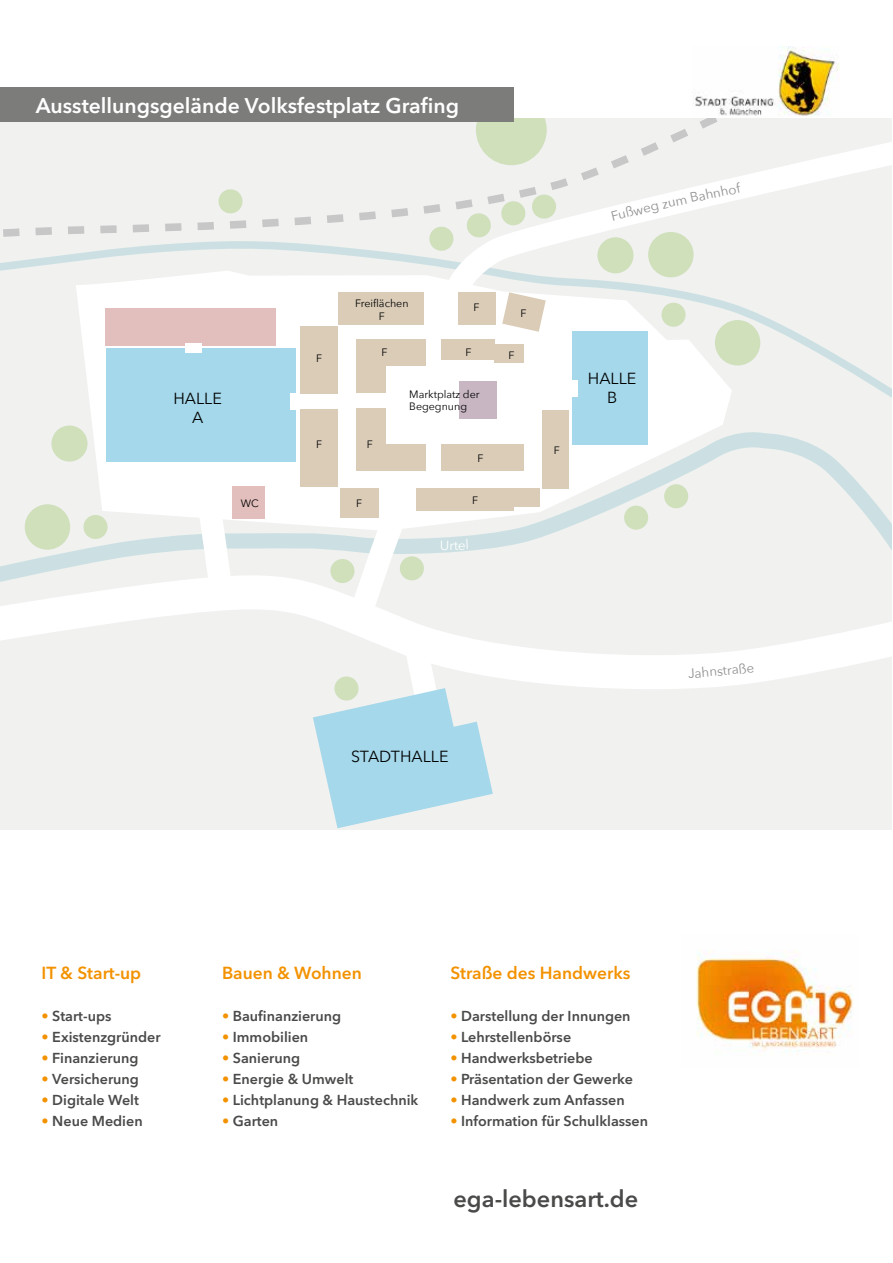
<style>
.page{position:relative;width:893px;height:1263px;background:#fff}
.page>*{position:absolute;margin:0;border:0;box-sizing:border-box;transform-origin:0 0}
.t1{font:600 23.55px "Avenir Next LT Pro";color:#4a4a49}
.t2{font:600 21.15px "Avenir Next LT Pro";color:#fff}
.t3{font:600 17.4px "Avenir Next LT Pro";color:#f39200}
.t4{font:16.05px "Avenir Next";color:#010202}
.t5{font:600 14.25px "Avenir Next LT Pro";color:#4a4a49}
.t6{font:13.35px "Avenir Next";color:#909090}
.t7{font:13.35px "Avenir Next";color:#fff}
.t8{font:10.65px/12.8px "Avenir Next";color:#010202}
.s1{color:#f39200}
</style>
<div class="page">
<div style="left:0;top:119px;width:892px;height:710px;background:#f1f1f0"></div>
<svg style="left:76px;top:285px;width:656px;height:246px;fill:#fff"></svg>
<div style="left:106px;top:308px;width:170px;height:38px;background:#e2bebc"></div>
<div style="left:572px;top:331px;width:76px;height:113px;background:#a4d8ea"></div>
<div style="left:459px;top:381px;width:38px;height:38px;background:#c8b6c3"></div>
<div style="left:233px;top:487px;width:32px;height:32px;background:#e2bebc"></div>
<div style="left:300px;top:326px;width:38px;height:67px;background:#dbccb8"></div>
<div style="left:356px;top:339px;width:69px;height:26px;background:#dbccb8"></div>
<div style="left:338px;top:292px;width:86px;height:32px;background:#dbccb8"></div>
<div style="left:459px;top:292px;width:37px;height:32px;background:#dbccb8"></div>
<svg style="left:502px;top:310px;width:44px;height:22px"></svg>
<div style="left:441px;top:339px;width:54px;height:21px;background:#dbccb8"></div>
<div style="left:356px;top:363px;width:29px;height:29px;background:#dbccb8"></div>
<div style="left:495px;top:344px;width:29px;height:19px;background:#dbccb8"></div>
<div style="left:380px;top:444px;width:45px;height:27px;background:#dbccb8"></div>
<div style="left:340px;top:488px;width:38px;height:30px;background:#dbccb8"></div>
<div style="left:416px;top:488px;width:97px;height:23px;background:#dbccb8"></div>
<div style="left:513px;top:488px;width:27px;height:19px;background:#dbccb8"></div>
<div style="left:441px;top:444px;width:83px;height:27px;background:#dbccb8"></div>
<div style="left:356px;top:408px;width:29px;height:63px;background:#dbccb8"></div>
<div style="left:300px;top:410px;width:38px;height:77px;background:#dbccb8"></div>
<div style="left:542px;top:410px;width:27px;height:78px;background:#dbccb8"></div>
<div style="left:106px;top:348px;width:189px;height:114px;background:#a4d8ea"></div>
<svg style="left:0;top:557px;width:892px;height:132px"></svg>
<div style="left:290px;top:393px;width:10px;height:16px;background:#fff"></div>
<div style="left:186px;top:343px;width:16px;height:10px;background:#fff"></div>
<div style="left:568px;top:380px;width:9px;height:16px;background:#fff"></div>
<svg style="left:178px;top:472px;width:66px;height:139px"></svg>
<svg style="left:435px;top:285px;width:314px;height:25px"></svg>
<svg style="left:0;top:120px;width:892px;height:165px"></svg>
<div style="left:25px;top:504px;width:45px;height:46px;background:#cfe0bb;border-radius:50%"></div>
<div style="left:715px;top:320px;width:45px;height:45px;background:#cfe0bb;border-radius:50%"></div>
<div style="left:648px;top:232px;width:45px;height:45px;background:#cfe0bb;border-radius:50%"></div>
<svg style="left:476px;top:119px;width:71px;height:46px"></svg>
<div style="left:597px;top:237px;width:36px;height:36px;background:#cfe0bb;border-radius:50%"></div>
<div style="left:51px;top:425px;width:37px;height:37px;background:#cfe0bb;border-radius:50%"></div>
<div style="left:84px;top:515px;width:24px;height:24px;background:#cfe0bb;border-radius:50%"></div>
<div style="left:661px;top:303px;width:24px;height:24px;background:#cfe0bb;border-radius:50%"></div>
<div style="left:664px;top:484px;width:24px;height:24px;background:#cfe0bb;border-radius:50%"></div>
<div style="left:624px;top:506px;width:24px;height:24px;background:#cfe0bb;border-radius:50%"></div>
<div style="left:501px;top:201px;width:24px;height:24px;background:#cfe0bb;border-radius:50%"></div>
<svg style="left:531px;top:193px;width:26px;height:27px"></svg>
<svg style="left:465px;top:212px;width:27px;height:27px"></svg>
<svg style="left:428px;top:225px;width:27px;height:27px"></svg>
<svg style="left:217px;top:188px;width:27px;height:27px"></svg>
<div style="left:0;top:88px;width:513px;height:34px;background:#7c7c7b"></div>
<img style="left:693px;top:46px;width:146px;height:74px">
<img style="left:696px;top:951px;width:157px;height:101px">
<svg style="left:688px;top:662px;width:66px;height:16px"></svg>
<svg style="left:721px;top:182px;width:20px;height:14px"></svg>
<svg style="left:313px;top:491px;width:180px;height:337px"></svg>
<h2 class="t2" style="left:36px;top:93px;width:425px">Ausstellungsgelände Volksfestplatz Grafing</h2>
<p class="t8" style="left:355px;top:296px;width:55px;text-align:center">Freiflächen<br>F</p>
<p class="t8" style="left:474px;top:300px;width:8px">F</p>
<p class="t8" style="left:520px;top:307px;width:8px">F</p>
<p class="t8" style="left:316px;top:351px;width:8px">F</p>
<p class="t8" style="left:381px;top:346px;width:8px">F</p>
<p class="t8" style="left:466px;top:346px;width:8px">F</p>
<p class="t8" style="left:508px;top:348px;width:8px">F</p>
<p class="t6" style="left:688px;top:187px;width:33px;rotate:-12deg">Bahn</p>
<p class="t6" style="left:609px;top:206px;width:34px;rotate:-14deg">Fußw</p>
<p class="t6" style="left:641px;top:198px;width:46px;rotate:-13deg">eg zum</p>
<p class="t4" style="left:588px;top:365px;width:50px">HALLE</p>
<p class="t8" style="left:409px;top:387px;width:72px">Marktplatz der<br>Begegnung</p>
<p class="t4" style="left:173px;top:385px;width:50px">HALLE</p>
<p class="t4" style="left:607px;top:384px;width:12px">B</p>
<p class="t4" style="left:192px;top:404px;width:13px">A</p>
<p class="t8" style="left:316px;top:438px;width:8px">F</p>
<p class="t8" style="left:367px;top:438px;width:8px">F</p>
<p class="t8" style="left:478px;top:451px;width:8px">F</p>
<p class="t8" style="left:241px;top:496px;width:20px">WC</p>
<p class="t8" style="left:356px;top:496px;width:8px">F</p>
<p class="t8" style="left:472px;top:494px;width:8px">F</p>
<p class="t7" style="left:449px;top:534px;width:6px">r</p>
<p class="t8" style="left:554px;top:443px;width:8px">F</p>
<p class="t4" style="left:351px;top:743px;width:99px">STADTHALLE</p>
<p class="t3" style="left:42px;top:962px;width:101px">IT &amp; Start-up</p>
<p class="t5" style="left:42px;top:1007px;width:71px"><span class="s1">•</span> Start-ups</p>
<p class="t5" style="left:42px;top:1028px;width:121px"><span class="s1">•</span> Existenzgründer</p>
<p class="t5" style="left:42px;top:1049px;width:98px"><span class="s1">•</span> Finanzierung</p>
<p class="t5" style="left:42px;top:1070px;width:99px"><span class="s1">•</span> Versicherung</p>
<p class="t5" style="left:42px;top:1092px;width:99px"><span class="s1">•</span> Digitale Welt</p>
<p class="t5" style="left:42px;top:1113px;width:103px"><span class="s1">•</span> Neue Medien</p>
<p class="t3" style="left:222px;top:962px;width:141px">Bauen &amp; Wohnen</p>
<p class="t5" style="left:222px;top:1007px;width:121px"><span class="s1">•</span> Baufinanzierung</p>
<p class="t5" style="left:222px;top:1028px;width:88px"><span class="s1">•</span> Immobilien</p>
<p class="t5" style="left:222px;top:1049px;width:80px"><span class="s1">•</span> Sanierung</p>
<p class="t5" style="left:222px;top:1070px;width:133px"><span class="s1">•</span> Energie &amp; Umwelt</p>
<p class="t5" style="left:222px;top:1092px;width:198px"><span class="s1">•</span> Lichtplanung &amp; Haustechnik</p>
<p class="t5" style="left:222px;top:1113px;width:58px"><span class="s1">•</span> Garten</p>
<p class="t3" style="left:450px;top:962px;width:182px">Straße des Handwerks</p>
<p class="t5" style="left:450px;top:1007px;width:182px"><span class="s1">•</span> Darstellung der Innungen</p>
<p class="t5" style="left:450px;top:1028px;width:122px"><span class="s1">•</span> Lehrstellenbörse</p>
<p class="t5" style="left:450px;top:1049px;width:144px"><span class="s1">•</span> Handwerksbetriebe</p>
<p class="t5" style="left:450px;top:1070px;width:184px"><span class="s1">•</span> Präsentation der Gewerke</p>
<p class="t5" style="left:450px;top:1092px;width:176px"><span class="s1">•</span> Handwerk zum Anfassen</p>
<p class="t5" style="left:450px;top:1113px;width:199px"><span class="s1">•</span> Information für Schulklassen</p>
<h1 class="t1" style="left:453px;top:1184px;width:186px">ega-lebensart.de</h1>
</div>
